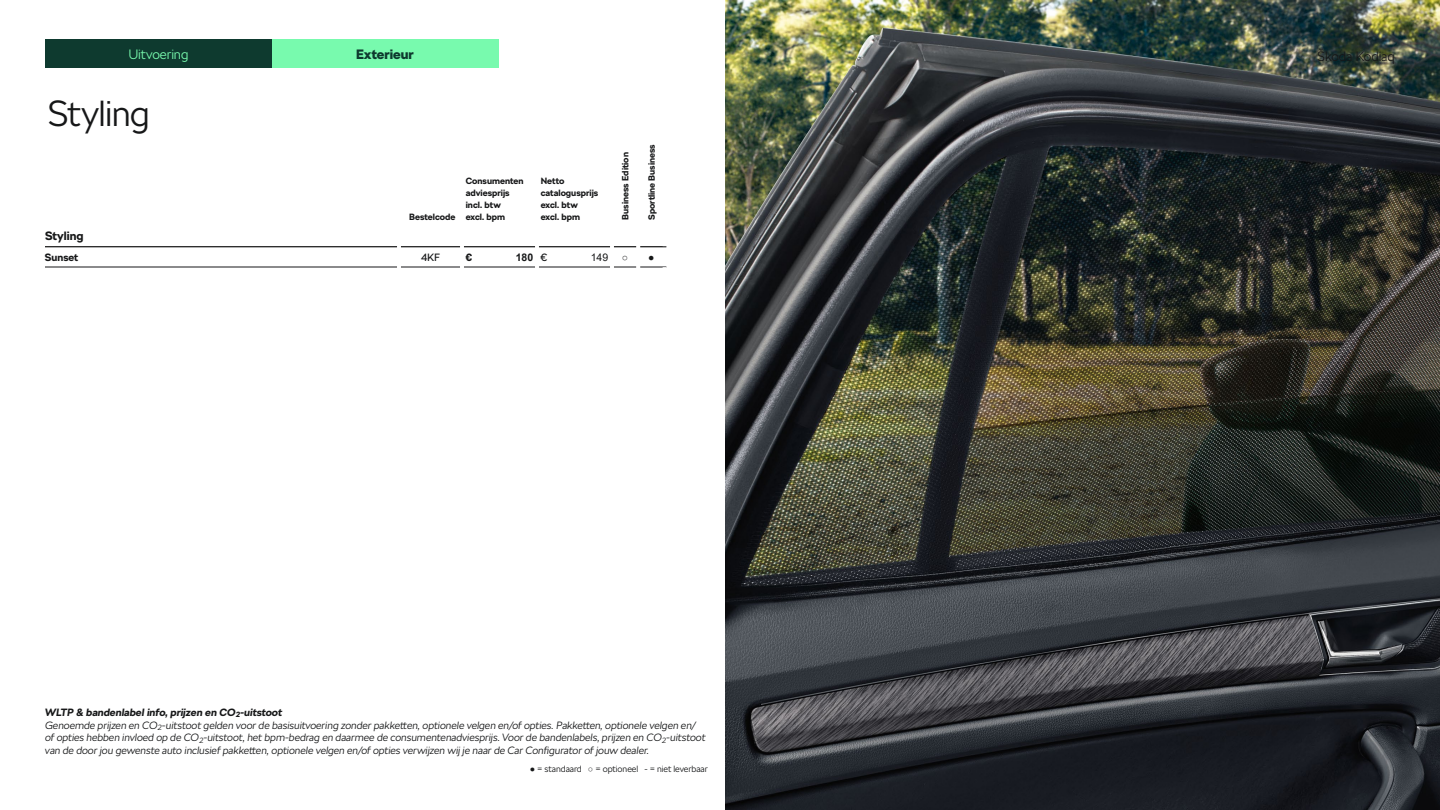
<style>
.page{position:relative;width:1440px;height:810px;background:#fff}
.page>*{position:absolute;margin:0;border:0;box-sizing:border-box;transform-origin:0 0}
.t1{font:300 36px "SKODA Next";letter-spacing:-.02em;color:#161718}
.t2{font:300 13.5px "SKODA Next";letter-spacing:-.01em;color:#161718}
.t3{font:300 13.5px "SKODA Next";letter-spacing:-.01em;color:#78faae}
.t4{font:900 13.5px "SKODA Next";color:#0e3a2f}
.t5{font:700 12px "SKODA Next";color:#161718}
.t6{font:italic 300 10.5px/12.6px "SKODA Next";color:#161718}
.t7{font:700 10.5px "SKODA Next";color:#161718}
.t8{font:10.5px "Arial";color:#161718}
.t9{font:700 10.5px "Arial";color:#161718}
.t10{font:10.5px "SKODA Next";color:#161718}
.t11{font:700 9px/12px "SKODA Next";color:#161718}
.t12{font:300 9px "SKODA Next";letter-spacing:-.01em;color:#161718}
.s1{font-family:"SKODA Next";font-weight:400}
.s2{font-weight:700}
.s3{font-family:"Arial";font-weight:700}
</style>
<div class="page">
<img style="left:725px;top:0;width:715px;height:810px">
<hr style="left:45px;top:246px;width:352px;height:1px;background:#000">
<hr style="left:401px;top:246px;width:59px;height:1px;background:#000">
<hr style="left:464px;top:246px;width:71px;height:1px;background:#000">
<hr style="left:539px;top:246px;width:71px;height:1px;background:#000">
<svg style="left:614px;top:246px;width:52px;height:1px"></svg>
<hr style="left:45px;top:267px;width:352px;height:1px;background:#161718">
<hr style="left:401px;top:267px;width:59px;height:1px;background:#161718">
<hr style="left:464px;top:267px;width:71px;height:1px;background:#161718">
<hr style="left:539px;top:267px;width:71px;height:1px;background:#161718">
<hr style="left:636px;top:226px;width:4px;height:21px;background:#fff">
<svg style="left:614px;top:267px;width:52px;height:1px"></svg>
<div style="left:45px;top:39px;width:227px;height:29px;background:#0e3a2f"></div>
<div style="left:272px;top:39px;width:227px;height:29px;background:#78faae"></div>
<p class="t3" style="left:128px;top:45px;width:62px">Uitvoering</p>
<p class="t4" style="left:356px;top:45px;width:59px">Exterieur</p>
<p class="t2" style="left:1317px;top:47px;width:79px">Škoda Kodiaq</p>
<h1 class="t1" style="left:48px;top:89px;width:104px">Styling</h1>
<p class="t11" style="left:409px;top:211px;width:48px">Bestelcode</p>
<p class="t11" style="left:466px;top:175px;width:59px">Consumenten adviesprijs incl. btw<br>excl. bpm</p>
<p class="t11" style="left:541px;top:175px;width:59px">Netto catalogusprijs excl. btw excl. bpm</p>
<p class="t11" style="left:619px;top:220px;width:69px;rotate:-90deg">Business Edition</p>
<p class="t11" style="left:646px;top:220px;width:77px;rotate:-90deg">Sportline Business</p>
<p class="t5" style="left:45px;top:228px;width:40px">Styling</p>
<p class="t7" style="left:45px;top:250px;width:35px">Sunset</p>
<p class="t10" style="left:421px;top:250px;width:20px">4KF</p>
<p class="t7" style="left:466px;top:250px;width:8px">€</p>
<p class="t9" style="left:516px;top:250px;width:33px">180 <span class="s1">€</span></p>
<p class="t8" style="left:591px;top:250px;width:19px">149</p>
<p class="t8" style="left:622px;top:250px;width:34px">○ ●</p>
<p class="t6" style="left:45px;top:706px;width:662px"><span class="s2">WLTP &amp; bandenlabel info, prijzen en CO</span><sub>2</sub><span class="s2">-uitstoot<br></span>Genoemde prijzen en CO<sub>2</sub>-uitstoot gelden voor de basisuitvoering zonder pakketten, optionele velgen en/of opties. Pakketten, optionele velgen en/ of opties hebben invloed op de CO<sub>2</sub>-uitstoot, het bpm-bedrag en daarmee de consumentenadviesprijs. Voor de bandenlabels, prijzen en CO<sub>2</sub>-uitstoot van de door jou gewenste auto inclusief pakketten, optionele velgen en/of opties verwijzen wij je naar de Car Configurator of jouw dealer.</p>
<p class="t12" style="left:530px;top:763px;width:180px"><span class="s3">●</span> = standaard <span class="s3">○</span> = optioneel - = niet leverbaar</p>
</div>
